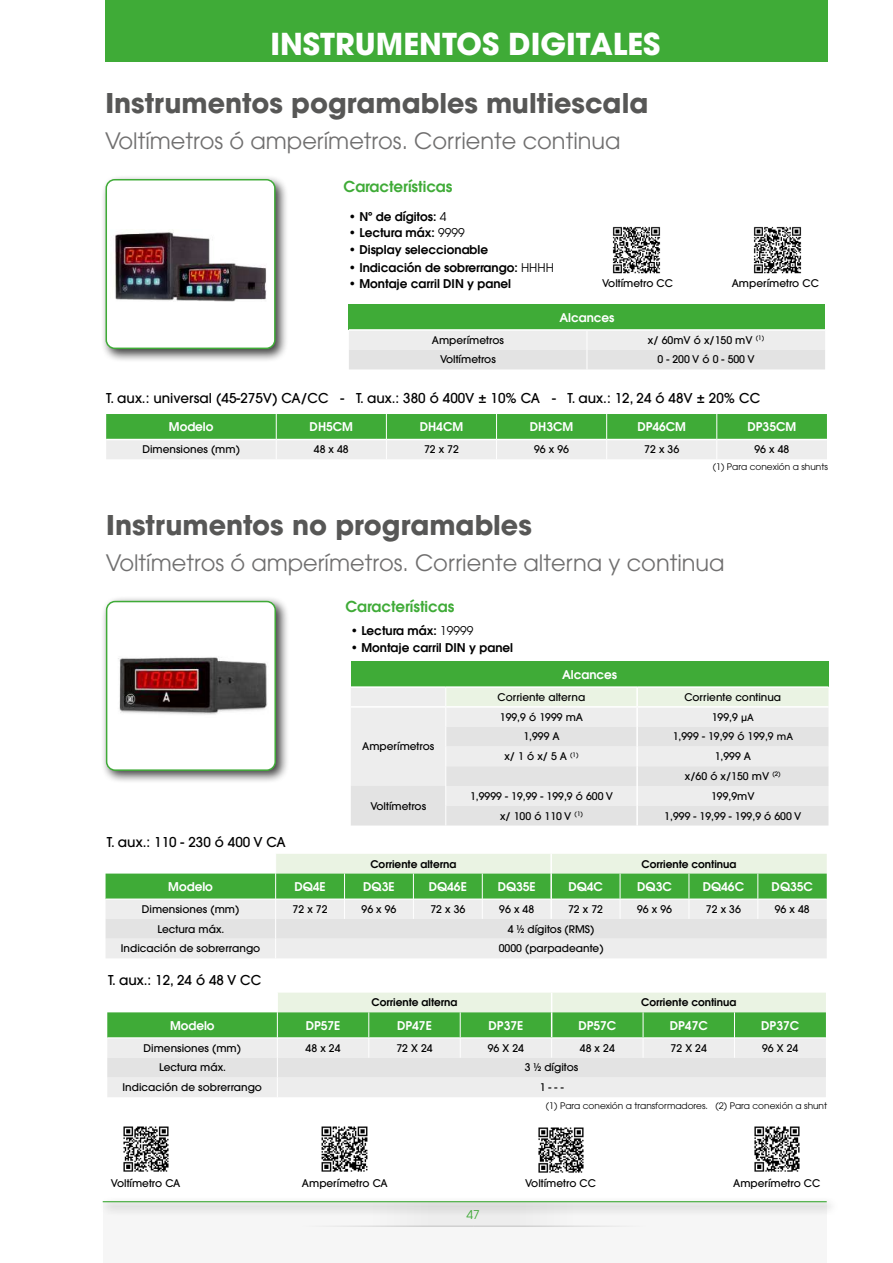
<style>
.page{position:relative;width:893px;height:1263px;background:#fff}
.page>*{position:absolute;margin:0;border:0;box-sizing:border-box;transform-origin:0 0}
.t1{font:700 30px "ITC Avant Garde Std";color:#fff}
.t2{font:700 27px "ITC Avant Garde Std";color:#575756}
.t3{font:22.5px "ITC Avant Garde Std";color:#706f6f}
.t4{font:600 15px "ITC Avant Garde Std";color:#3fab37}
.t5{font:500 13.5px "ITC Avant Garde Std";color:#000}
.t6{font:600 12px "ITC Avant Garde Std";color:#000}
.t7{font:600 12px "ITC Avant Garde Std";color:#fff}
.t8{font:12px "ITC Avant Garde Std";color:#3fab37}
.t9{font:500 10.5px/19.8px "ITC Avant Garde Std";color:#000;text-align:center}
.t10{font:600 10.5px "ITC Avant Garde Std";color:#000}
.t11{font:9px "ITC Avant Garde Std";color:#000}
.s1{font-weight:400}
.s2{font-size:9.75px}
</style>
<div class="page">
<div style="left:101px;top:596px;width:188px;height:188px;background:#000;opacity:.75"></div>
<div style="left:107px;top:601px;width:168px;height:169px;background:#fff;border-radius:9px"></div>
<div style="left:106px;top:601px;width:170px;height:170px;border:2px solid #3fab37;border-radius:9px"></div>
<img style="left:118px;top:656px;width:150px;height:59px">
<div style="left:351px;top:662px;width:477px;height:25px;background:#3fab37"></div>
<div style="left:351px;top:688px;width:94px;height:39px;background:#ededed"></div>
<svg style="left:351px;top:727px;width:94px;height:98px;background:#e9e9e9"></svg>
<hr style="left:351px;top:686px;width:95px;height:2px;background:#fff">
<hr style="left:446px;top:686px;width:191px;height:2px;background:#fff">
<hr style="left:637px;top:686px;width:191px;height:2px;background:#fff">
<hr style="left:351px;top:706px;width:94px;height:2px;background:#fff">
<svg style="left:445px;top:688px;width:383px;height:137px;background:#e8e9e7"></svg>
<svg style="left:106px;top:854px;width:721px;height:104px;background:#c2ddbf"></svg>
<hr style="left:550px;top:873px;width:2px;height:26px;background:#fff">
<hr style="left:550px;top:899px;width:2px;height:20px;background:#fff">
<svg style="left:107px;top:992px;width:719px;height:105px;background:#c3ddc0"></svg>
<img style="left:123px;top:1126px;width:46px;height:46px">
<img style="left:321px;top:1126px;width:47px;height:46px">
<img style="left:538px;top:1127px;width:46px;height:46px">
<img style="left:754px;top:1126px;width:46px;height:46px">
<div style="left:105px;top:0;width:723px;height:61px;background:#3fab37"></div>
<div style="left:103px;top:1202px;width:724px;height:61px;background:#f6f6f6"></div>
<div style="left:473px;top:1202px;width:100px;height:25px;background:#ededed"></div>
<div style="left:373px;top:1202px;width:100px;height:25px;background:#ededed"></div>
<hr style="left:474px;top:1225px;width:186px;height:2px;background:#c6c6c6">
<hr style="left:287px;top:1225px;width:187px;height:2px;background:#c6c6c6">
<div style="left:99px;top:1196px;width:740px;height:19px;background:#000;opacity:.75"></div>
<hr style="left:103px;top:1201px;width:724px;height:1px;background:#3fab37">
<div style="left:101px;top:174px;width:188px;height:188px;background:#000;opacity:.75"></div>
<div style="left:106px;top:180px;width:169px;height:168px;background:#fff;border-radius:9px"></div>
<div style="left:106px;top:179px;width:170px;height:170px;border:2px solid #3fab37;border-radius:9px"></div>
<img style="left:115px;top:230px;width:152px;height:72px">
<div style="left:349px;top:304px;width:476px;height:26px;background:#3fab37"></div>
<hr style="left:349px;top:329px;width:238px;height:2px;background:#fff">
<hr style="left:587px;top:329px;width:238px;height:2px;background:#fff">
<div style="left:349px;top:331px;width:476px;height:38px;background:#e8e8e8"></div>
<svg style="left:106px;top:414px;width:721px;height:45px;background:#8ec98a"></svg>
<img style="left:612px;top:226px;width:49px;height:48px">
<img style="left:753px;top:226px;width:49px;height:48px">
<h1 class="t1" style="left:270px;top:24px;width:391px">INSTRUMENTOS DIGITALES</h1>
<h2 class="t2" style="left:105px;top:85px;width:545px">Instrumentos pogramables multiescala</h2>
<h3 class="t3" style="left:105px;top:127px;width:517px">Voltímetros ó amperímetros. Corriente continua</h3>
<h3 class="t4" style="left:344px;top:176px;width:110px">Características</h3>
<p class="t6" style="left:349px;top:208px;width:99px">• Nº de dígitos: <span class="s1">4</span></p>
<p class="t6" style="left:349px;top:225px;width:117px">• Lectura máx: <span class="s1">9999</span></p>
<p class="t6" style="left:349px;top:241px;width:141px">• Display seleccionable</p>
<p class="t6" style="left:349px;top:259px;width:206px">• Indicación de sobrerrango: <span class="s1">HHHH</span></p>
<p class="t6" style="left:349px;top:276px;width:164px">• Montaje carril DIN y panel</p>
<p class="t9" style="left:602px;top:273px;width:72px">Voltímetro CC</p>
<p class="t9" style="left:732px;top:273px;width:89px">Amperímetro CC</p>
<p class="t7" style="left:559px;top:309px;width:57px">Alcances</p>
<p class="t9" style="left:432px;top:330px;width:74px">Amperímetros</p>
<p class="t9" style="left:648px;top:330px;width:118px">x/ 60mV ó x/150 mV <sup>(1)</sup></p>
<p class="t9" style="left:440px;top:350px;width:57px">Voltímetros</p>
<p class="t9" style="left:657px;top:350px;width:99px">0 - 200 V ó 0 - 500 V</p>
<p class="t5" style="left:106px;top:389px;width:656px">T. aux.: universal (45-275V) CA/CC - T. aux.: 380 ó 400V ± 10% CA - T. aux.: 12, 24 ó 48V ± 20% CC</p>
<p class="t7" style="left:169px;top:419px;width:46px">Modelo</p>
<p class="t7" style="left:310px;top:419px;width:45px">DH5CM</p>
<p class="t7" style="left:420px;top:419px;width:45px">DH4CM</p>
<p class="t7" style="left:530px;top:419px;width:45px">DH3CM</p>
<p class="t7" style="left:637px;top:419px;width:50px">DP46CM</p>
<p class="t7" style="left:747px;top:419px;width:50px">DP35CM</p>
<p class="t9" style="left:142px;top:439px;width:99px">Dimensiones (mm)</p>
<p class="t9" style="left:314px;top:439px;width:36px">48 x 48</p>
<p class="t9" style="left:424px;top:439px;width:36px">72 x 72</p>
<p class="t9" style="left:534px;top:439px;width:36px">96 x 96</p>
<p class="t9" style="left:644px;top:439px;width:36px">72 x 36</p>
<p class="t9" style="left:754px;top:439px;width:36px">96 x 48</p>
<h2 class="t2" style="left:106px;top:507px;width:427px">Instrumentos no programables</h2>
<p class="t11" style="left:713px;top:461px;width:117px">(1) Para conexión a shunts</p>
<h3 class="t3" style="left:106px;top:549px;width:620px">Voltímetros ó amperímetros. Corriente alterna y continua</h3>
<h3 class="t4" style="left:346px;top:597px;width:110px">Características</h3>
<p class="t6" style="left:351px;top:623px;width:124px">• Lectura máx: <span class="s1">19999</span></p>
<p class="t6" style="left:351px;top:639px;width:164px">• Montaje carril DIN y panel</p>
<p class="t5" style="left:107px;top:833px;width:180px">T. aux.: 110 - 230 ó 400 V CA</p>
<p class="t9" style="left:362px;top:736px;width:74px">Amperímetros</p>
<p class="t9" style="left:370px;top:796px;width:57px">Voltímetros</p>
<p class="t7" style="left:562px;top:666px;width:57px">Alcances</p>
<p class="t9" style="left:498px;top:687px;width:89px">Corriente alterna</p>
<p class="t9" style="left:684px;top:687px;width:98px">Corriente continua</p>
<p class="t9" style="left:500px;top:707px;width:85px">199,9 ó 1999 mA</p>
<p class="t9" style="left:712px;top:707px;width:44px">199,9 <span class="s2">µA</span></p>
<p class="t9" style="left:523px;top:727px;width:38px">1,999 A</p>
<p class="t9" style="left:673px;top:727px;width:122px">1,999 - 19,99 ó 199,9 <span class="s2">mA</span></p>
<p class="t9" style="left:504px;top:746px;width:76px">x/ 1 ó x/ 5 A <sup>(1)</sup></p>
<p class="t9" style="left:685px;top:746px;width:97px">1,999 A<br>x/60 ó x/150 mV <sup>(2)</sup></p>
<p class="t9" style="left:470px;top:786px;width:144px">1,9999 - 19,99 - 199,9 ó 600 V</p>
<p class="t9" style="left:711px;top:786px;width:45px">199,9mV</p>
<p class="t9" style="left:500px;top:806px;width:84px">x/ 100 ó 110 V <sup>(1)</sup></p>
<p class="t9" style="left:664px;top:806px;width:139px">1,999 - 19,99 - 199,9 ó 600 V</p>
<p class="t10" style="left:370px;top:857px;width:87px">Corriente alterna</p>
<p class="t10" style="left:641px;top:857px;width:96px">Corriente continua</p>
<p class="t7" style="left:168px;top:878px;width:46px">Modelo</p>
<p class="t7" style="left:294px;top:878px;width:33px">DQ4E</p>
<p class="t7" style="left:363px;top:878px;width:33px">DQ3E</p>
<p class="t7" style="left:429px;top:878px;width:40px">DQ46E</p>
<p class="t7" style="left:498px;top:878px;width:40px">DQ35E</p>
<p class="t7" style="left:568px;top:878px;width:36px">DQ4C</p>
<p class="t7" style="left:637px;top:878px;width:36px">DQ3C</p>
<p class="t7" style="left:703px;top:878px;width:43px">DQ46C</p>
<p class="t7" style="left:772px;top:878px;width:43px">DQ35C</p>
<p class="t9" style="left:142px;top:899px;width:99px">Dimensiones (mm)</p>
<p class="t9" style="left:293px;top:899px;width:36px">72 x 72</p>
<p class="t9" style="left:361px;top:899px;width:36px">96 x 96</p>
<p class="t9" style="left:430px;top:899px;width:36px">72 x 36</p>
<p class="t9" style="left:499px;top:899px;width:36px">96 x 48</p>
<p class="t9" style="left:568px;top:899px;width:36px">72 x 72</p>
<p class="t9" style="left:637px;top:899px;width:36px">96 x 96</p>
<p class="t9" style="left:706px;top:899px;width:36px">72 x 36</p>
<p class="t9" style="left:775px;top:899px;width:36px">96 x 48</p>
<p class="t9" style="left:157px;top:919px;width:68px">Lectura máx.</p>
<p class="t9" style="left:508px;top:919px;width:88px">4 ½ dígitos (RMS)</p>
<p class="t9" style="left:121px;top:938px;width:141px">Indicación de sobrerrango</p>
<p class="t9" style="left:499px;top:938px;width:106px">0000 (parpadeante)</p>
<p class="t5" style="left:108px;top:972px;width:155px">T. aux.: 12, 24 ó 48 V CC</p>
<p class="t10" style="left:371px;top:996px;width:87px">Corriente alterna</p>
<p class="t10" style="left:641px;top:996px;width:96px">Corriente continua</p>
<p class="t7" style="left:170px;top:1017px;width:46px">Modelo</p>
<p class="t7" style="left:306px;top:1017px;width:36px">DP57E</p>
<p class="t7" style="left:397px;top:1017px;width:36px">DP47E</p>
<p class="t7" style="left:489px;top:1017px;width:36px">DP37E</p>
<p class="t7" style="left:578px;top:1017px;width:39px">DP57C</p>
<p class="t7" style="left:670px;top:1017px;width:39px">DP47C</p>
<p class="t7" style="left:761px;top:1017px;width:39px">DP37C</p>
<p class="t9" style="left:144px;top:1038px;width:99px">Dimensiones (mm)</p>
<p class="t9" style="left:306px;top:1038px;width:36px">48 x 24</p>
<p class="t9" style="left:396px;top:1038px;width:38px">72 X 24</p>
<p class="t9" style="left:488px;top:1038px;width:38px">96 X 24</p>
<p class="t9" style="left:580px;top:1038px;width:36px">48 x 24</p>
<p class="t9" style="left:671px;top:1038px;width:38px">72 X 24</p>
<p class="t9" style="left:762px;top:1038px;width:38px">96 X 24</p>
<p class="t9" style="left:159px;top:1058px;width:68px">Lectura máx.</p>
<p class="t9" style="left:525px;top:1058px;width:55px">3 ½ dígitos</p>
<p class="t9" style="left:123px;top:1077px;width:141px">Indicación de sobrerrango</p>
<p class="t9" style="left:540px;top:1077px;width:25px">1 - - -</p>
<p class="t11" style="left:546px;top:1100px;width:283px">(1) Para conexión a transformadores. (2) Para conexión a shunt</p>
<p class="t9" style="left:111px;top:1173px;width:71px">Voltímetro CA</p>
<p class="t9" style="left:302px;top:1173px;width:87px">Amperímetro CA</p>
<p class="t9" style="left:525px;top:1173px;width:72px">Voltímetro CC</p>
<p class="t9" style="left:733px;top:1173px;width:89px">Amperímetro CC</p>
<p class="t8" style="left:466px;top:1207px;width:15px">47</p>
</div>
